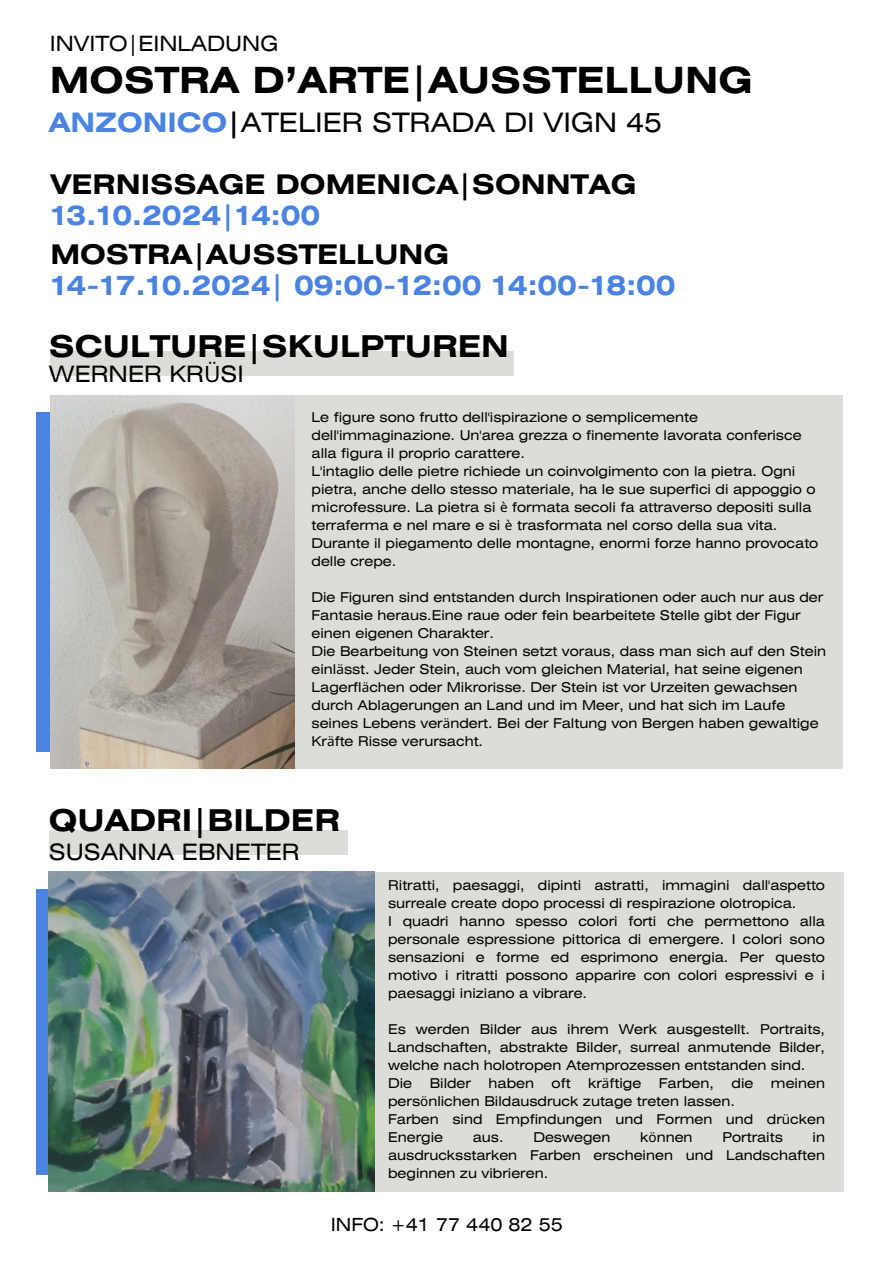
<style>
.page{position:relative;width:894px;height:1264px;background:#fff}
.page>*{position:absolute;margin:0;border:0;box-sizing:border-box;transform-origin:0 0}
.t1{font:700 36px "Helios Ext";color:#000}
.t2{font:700 30px "Helios Ext";color:#000}
.t3{font:700 27px/31.5px "Helios Ext";color:#4a83e2}
.t4{font:700 27px/31.5px "Helios Ext";color:#000}
.t5{font:26.7px "Helios Ext";color:#000}
.t6{font:22.5px "Helios Ext";color:#000}
.t7{font:21px "Helios Ext";color:#000}
.t8{font:18px "Helios Ext";color:#000}
.t9{font:13.5px/18px "Helios Ext";color:#000}
.s1{font-weight:700;color:#4a83e2}
.s2{font-weight:700}
.s3{color:#4a83e2}
.s4{color:#000}
.s5{font-family:"Noto Sans"}
</style>
<div class="page">
<div style="left:37px;top:412px;width:24px;height:339px;background:#4a83e2"></div>
<div style="left:254px;top:395px;width:588px;height:373px;background:#dddcd8"></div>
<img style="left:50px;top:395px;width:244px;height:373px">
<div style="left:37px;top:889px;width:24px;height:285px;background:#4a83e2"></div>
<div style="left:367px;top:871px;width:476px;height:320px;background:#dddcd8"></div>
<img style="left:49px;top:871px;width:325px;height:320px">
<div style="left:50px;top:351px;width:464px;height:25px;background:#dddcd8"></div>
<div style="left:49px;top:830px;width:298px;height:25px;background:#dddcd8"></div>
<h4 class="t7" style="left:50px;top:35px;width:230px">INVITO|EINLADUNG</h4>
<h2 class="t1" style="left:50px;top:67px;width:704px">MOSTRA D’ARTE|AUSSTELLUNG</h2>
<p class="t5" style="left:49px;top:113px;width:614px"><span class="s1">ANZONICO</span><span class="s2">|</span>ATELIER STRADA DI VIGN 45</p>
<p class="t4" style="left:50px;top:171px;width:587px">VERNISSAGE DOMENICA|SONNTAG<br><span class="s3">13.10.2024|14:00</span></p>
<p class="t3" style="left:50px;top:241px;width:626px"><span class="s4">MOSTRA|AUSSTELLUNG<br></span>14-17.10.2024| 09:00-12:00 14:00-18:00</p>
<h5 class="t2" style="left:49px;top:335px;width:461px">SCULTURE|SKULPTUREN</h5>
<p class="t6" style="left:49px;top:365px;width:196px">WERNER KR<span class="s5">Ü</span>SI</p>
<p class="t9" style="left:311px;top:409px;width:491px">Le figure sono frutto dell'ispirazione o semplicemente dell'immaginazione. Un'area grezza o finemente lavorata conferisce alla figura il proprio carattere.</p>
<p class="t9" style="left:311px;top:463px;width:508px">L'intaglio delle pietre richiede un coinvolgimento con la pietra. Ogni pietra, anche dello stesso materiale, ha le sue superfici di appoggio o microfessure. La pietra si <span class="s5">è</span> formata secoli fa attraverso depositi sulla terraferma e nel mare e si <span class="s5">è</span> trasformata nel corso della sua vita.<br>Durante il piegamento delle montagne, enormi forze hanno provocato delle crepe.</p>
<p class="t9" style="left:311px;top:589px;width:513px">Die Figuren sind entstanden durch Inspirationen oder auch nur aus der<br>Fantasie heraus.Eine raue oder fein bearbeitete Stelle gibt der Figur einen eigenen Charakter.</p>
<p class="t9" style="left:311px;top:643px;width:516px">Die Bearbeitung von Steinen setzt voraus, dass man sich auf den Stein einl<span class="s5">ä</span>sst. Jeder Stein, auch vom gleichen Material, hat seine eigenen Lagerfl<span class="s5">ä</span>chen oder Mikrorisse. Der Stein ist vor Urzeiten gewachsen durch Ablagerungen an Land und im Meer, und hat sich im Laufe seines Lebens ver<span class="s5">ä</span>ndert. Bei der Faltung von Bergen haben gewaltige Kr<span class="s5">ä</span>fte Risse verursacht.</p>
<h3 class="t2" style="left:49px;top:809px;width:293px">QUADRI|BILDER</h3>
<h3 class="t6" style="left:49px;top:844px;width:252px">SUSANNA EBNETER</h3>
<h2 class="t9" style="left:388px;top:877px;width:438px">Ritratti, paesaggi, dipinti astratti, immagini dall'aspetto surreale create dopo processi di respirazione olotropica.</h2>
<h5 class="t9" style="left:388px;top:913px;width:438px;text-align:justify">I quadri hanno spesso colori forti che permettono alla personale espressione pittorica di emergere. I colori sono sensazioni e forme ed esprimono energia. Per questo motivo i ritratti possono apparire con colori espressivi e i paesaggi iniziano a vibrare.</h5>
<p class="t9" style="left:388px;top:1021px;width:438px;text-align:justify">Es werden Bilder aus ihrem Werk ausgestellt. Portraits, Landschaften, abstrakte Bilder, surreal anmutende Bilder, welche nach holotropen Atemprozessen entstanden sind.</p>
<p class="t9" style="left:388px;top:1075px;width:26px">Die</p>
<p class="t9" style="left:429px;top:1075px;width:43px">Bilder</p>
<p class="t9" style="left:488px;top:1075px;width:47px">haben</p>
<p class="t9" style="left:551px;top:1075px;width:21px">oft</p>
<p class="t9" style="left:588px;top:1075px;width:55px">kr<span class="s5">ä</span>ftige</p>
<p class="t9" style="left:658px;top:1075px;width:57px">Farben,</p>
<p class="t9" style="left:731px;top:1075px;width:23px">die</p>
<p class="t9" style="left:770px;top:1075px;width:56px">meinen</p>
<p class="t9" style="left:388px;top:1093px;width:348px">pers<span class="s5">ö</span>nlichen Bildausdruck zutage treten lassen.</p>
<p class="t9" style="left:388px;top:1111px;width:438px">Farben sind Empfindungen und Formen und dr<span class="s5">ü</span>cken<br>Energie</p>
<p class="t9" style="left:472px;top:1129px;width:32px">aus.</p>
<p class="t9" style="left:533px;top:1129px;width:79px">Deswegen</p>
<p class="t9" style="left:640px;top:1129px;width:54px">k<span class="s5">ö</span>nnen</p>
<p class="t9" style="left:722px;top:1129px;width:62px">Portraits</p>
<p class="t9" style="left:388px;top:1129px;width:438px;text-align:justify;text-indent:424px">in ausdrucksstarken Farben erscheinen und Landschaften beginnen zu vibrieren.</p>
<h6 class="t8" style="left:330px;top:1217px;width:233px">INFO: +41 77 440 82 55</h6>
</div>
